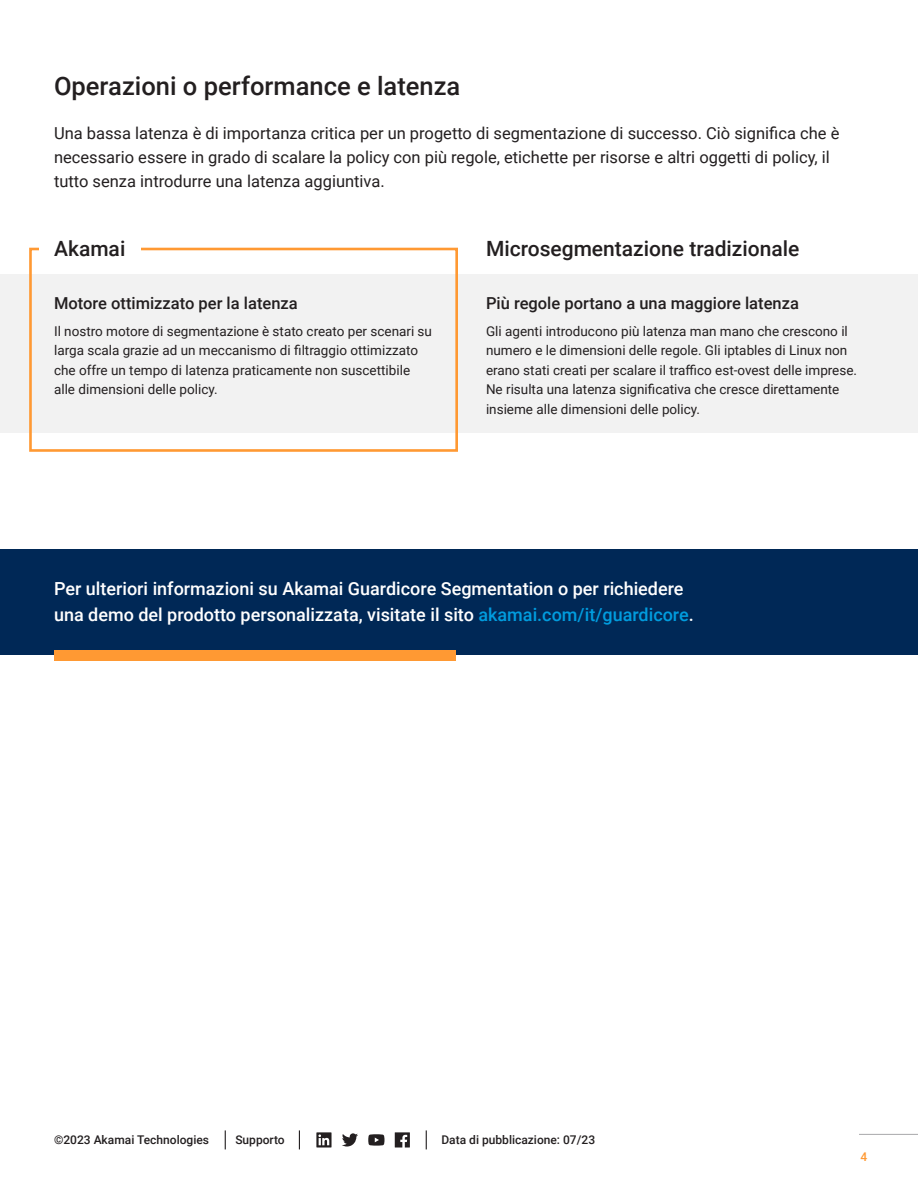
<style>
.page{position:relative;width:918px;height:1188px;background:#fff}
.page>*{position:absolute;margin:0;border:0;box-sizing:border-box;transform-origin:0 0}
.t1{font:500 25.5px "Roboto";color:#231f20}
.t2{font:500 21px "Roboto";color:#231f20}
.t3{font:500 18px/25.5px "Roboto";color:#fff}
.body_-_intro{font:16.5px/24px "Roboto";color:#231f20}
.t4{font:500 16.5px "Roboto";color:#231f20}
.t5{font:13.5px/19.5px "Roboto";color:#231f20}
.t6{font:500 12px "Roboto";color:#231f20}
.t7{font:500 12px "Roboto";color:#f93}
.s1{color:#009cde}
</style>
<div class="page">
<div style="left:0;top:274px;width:918px;height:158px;background:#f2f2f2"></div>
<div style="left:29px;top:248px;width:429px;height:204px;border:3px solid #f93"></div>
<div style="left:39px;top:231px;width:102px;height:36px;background:#fff"></div>
<hr style="left:859px;top:1134px;width:59px;height:1px;background:#a8a8aa">
<svg style="left:299px;top:1130px;width:1px;height:19px"></svg>
<svg style="left:225px;top:1130px;width:1px;height:19px"></svg>
<svg style="left:426px;top:1130px;width:1px;height:19px"></svg>
<svg style="left:368px;top:1134px;width:16px;height:12px"></svg>
<svg style="left:316px;top:1132px;width:16px;height:16px"></svg>
<svg style="left:395px;top:1132px;width:15px;height:16px"></svg>
<svg style="left:342px;top:1133px;width:16px;height:14px"></svg>
<div style="left:0;top:550px;width:918px;height:105px;background:#002856"></div>
<div style="left:54px;top:650px;width:401px;height:11px;background:#f93"></div>
<p class="t1" style="left:54px;top:68px;width:408px">Operazioni o performance e latenza</p>
<p class="body_-_intro" style="left:54px;top:120px;width:787px">Una bassa latenza è di importanza critica per un progetto di segmentazione di successo. Ciò significa che è necessario essere in grado di scalare la policy con più regole, etichette per risorse e altri oggetti di policy, il tutto senza introdurre una latenza aggiuntiva.</p>
<h1 class="t2" style="left:54px;top:234px;width:73px">Akamai</h1>
<h2 class="t4" style="left:54px;top:292px;width:245px">Motore ottimizzato per la latenza</h2>
<p class="t5" style="left:54px;top:321px;width:379px">Il nostro motore di segmentazione è stato creato per scenari su larga scala grazie ad un meccanismo di filtraggio ottimizzato che offre un tempo di latenza praticamente non suscettibile alle dimensioni delle policy.</p>
<h1 class="t2" style="left:486px;top:234px;width:315px">Microsegmentazione tradizionale</h1>
<h2 class="t4" style="left:486px;top:292px;width:314px">Più regole portano a una maggiore latenza</h2>
<p class="t5" style="left:486px;top:321px;width:373px">Gli agenti introducono più latenza man mano che crescono il numero e le dimensioni delle regole. Gli iptables di Linux non erano stati creati per scalare il traffico est-ovest delle imprese.<br>Ne risulta una latenza significativa che cresce direttamente insieme alle dimensioni delle policy.</p>
<p class="t3" style="left:54px;top:576px;width:641px">Per ulteriori informazioni su Akamai Guardicore Segmentation o per richiedere una demo del prodotto personalizzata, visitate il sito <span class="s1">akamai.com/it/guardicore</span>.</p>
<p class="t6" style="left:54px;top:1132px;width:157px">©2023 Akamai Technologies</p>
<p class="t6" style="left:235px;top:1132px;width:51px">Supporto</p>
<p class="t6" style="left:441px;top:1132px;width:155px">Data di pubblicazione: 07/23</p>
<p class="t7" style="left:860px;top:1148px;width:8px">4</p>
</div>
